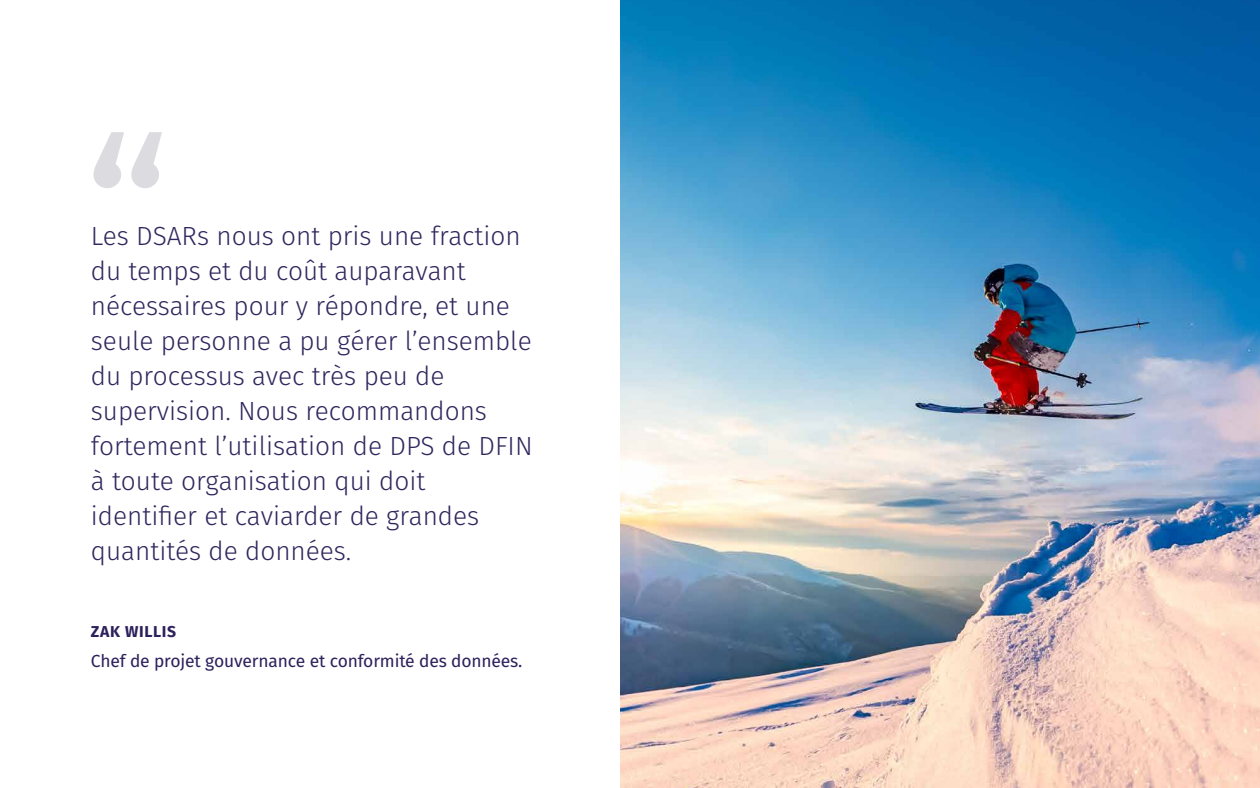
<style>
.page{position:relative;width:1260px;height:788px;background:#fff}
.page>*{position:absolute;margin:0;border:0;box-sizing:border-box;transform-origin:0 0}
.t1{font:300 26.25px/35px "Fira Sans";color:#31265d}
.t2{font:17.5px "Fira Sans";letter-spacing:-.01em;color:#2d215c}
.t3{font:700 15.75px "Fira Sans";letter-spacing:.04em;color:#2d215c}
</style>
<div class="page">
<svg style="left:94px;top:132px;width:68px;height:56px"></svg>
<img style="left:620px;top:0;width:640px;height:788px">
<p class="t1" style="left:91px;top:218px;width:443px">Les DSARs nous ont pris une fraction du temps et du coût auparavant nécessaires pour y répondre, et une seule personne a pu gérer l’ensemble du processus avec très peu de supervision. Nous recommandons fortement l’utilisation de DPS de DFIN à toute organisation qui doit identifier et caviarder de grandes quantités de données.</p>
<p class="t3" style="left:91px;top:618px;width:87px">ZAK WILLIS</p>
<p class="t2" style="left:91px;top:648px;width:433px">Chef de projet gouvernance et conformité des données.</p>
</div>
